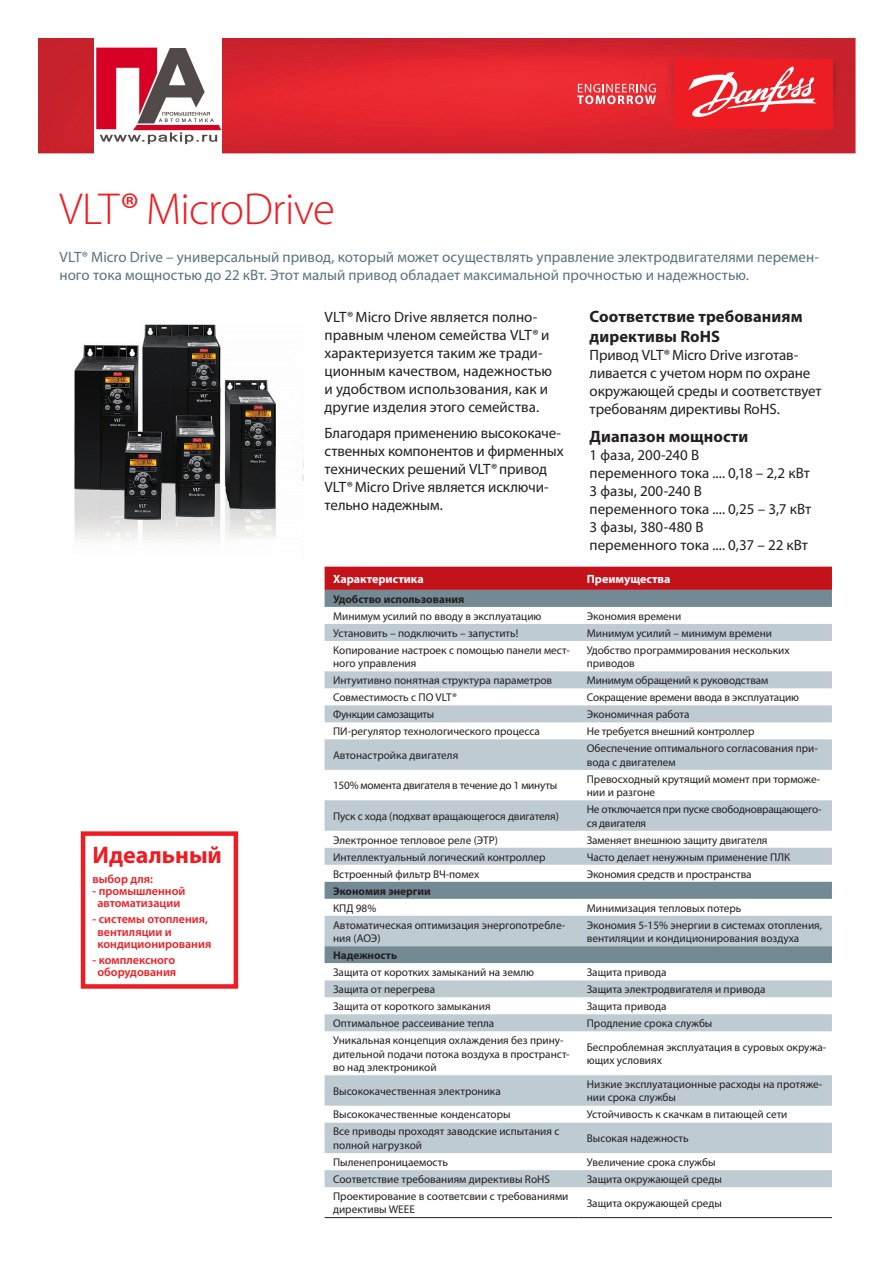
<style>
.page{position:relative;width:893px;height:1263px;background:#fff}
.page>*{position:absolute;margin:0;border:0;box-sizing:border-box;transform-origin:0 0}
.t1{font:300 45px "Myriad Pro";letter-spacing:-.015em;color:#ee1d23}
.t2{font:700 24px "Myriad Pro";color:#ee1d23}
.t3{font:700 16.5px/19.8px "Myriad Pro";letter-spacing:.005em;color:#231f20}
.t4{font:15px/18px "Myriad Pro";letter-spacing:-.005em;color:#231f20}
.t5{font:15px/18px "Myriad Pro";color:#557482}
.t6{font:600 12px/12px "Myriad Pro";color:#ee1d23;text-align:center}
.t7{font:700 12px "Myriad Pro";color:#fff}
.t8{font:11.25px/13.5px "Myriad Pro";color:#231f20}
.t9{font:11.25px/13.5px "Myriad Pro";letter-spacing:-.02em;color:#231f20}
.t10{font:700 11.25px "Myriad Pro";color:#231f20}
.t11{font:11.25px "Myriad Pro";letter-spacing:-.03em;color:#231f20}
.s1{font-weight:400;font-style:italic}
.s2{font-style:italic}
</style>
<div class="page">
<img style="left:38px;top:38px;width:817px;height:116px">
<div style="left:674px;top:60px;width:158px;height:69px;background:#ee1d23"></div>
<svg style="left:688px;top:66px;width:128px;height:51px"></svg>
<svg style="left:577px;top:84px;width:79px;height:20px"></svg>
<svg style="left:325px;top:567px;width:507px;height:40px;background:#a1454f"></svg>
<div style="left:325px;top:624px;width:507px;height:17px;background:#bfcbd3"></div>
<svg style="left:325px;top:671px;width:507px;height:516px;fill:#bfcbd3"></svg>
<svg style="left:325px;top:882px;width:507px;height:98px"></svg>
<hr style="left:325px;top:1217px;width:253px;height:1px;background:#231f20">
<hr style="left:578px;top:1217px;width:254px;height:1px;background:#231f20">
<div style="left:81px;top:831px;width:157px;height:158px;border:4px solid #ee1d23"></div>
<img style="left:74px;top:324px;width:229px;height:217px">
<img style="left:94px;top:39px;width:128px;height:115px">
<h1 class="t1" style="left:60px;top:184px;width:277px">VLT<span class="s1">®</span> MicroDrive</h1>
<h3 class="t5" style="left:60px;top:248px;width:761px">VLT® Micro Drive – универсальный привод, который может осуществлять управление электродвигателями перемен&shy;ного тока мощностью до 22 кВт. Этот малый привод обладает максимальной прочностью и надежностью.</h3>
<h3 class="t4" style="left:325px;top:307px;width:229px">VLT<span class="s2">®</span> Micro Drive является полно&shy;правным членом семейства VLT<span class="s2">®</span> и характеризуется таким же тради&shy;ционным качеством, надежностью и удобством использования, как и другие изделия этого семейства.</h3>
<h3 class="t4" style="left:325px;top:424px;width:241px">Благодаря применению высококаче&shy;ственных компонентов и фирменных технических решений VLT<span class="s2">®</span> привод<br>VLT<span class="s2">®</span> Micro Drive является исключи&shy;тельно надежным.</h3>
<h3 class="t3" style="left:590px;top:306px;width:214px">Соответствие требованиям директивы RoHS</h3>
<h3 class="t4" style="left:590px;top:345px;width:234px">Привод VLT<span class="s2">®</span> Micro Drive изготав&shy;ливается с учетом норм по охране окружающей среды и соответствует требованям директивы RoHS.</h3>
<h3 class="t3" style="left:590px;top:426px;width:160px">Диапазон мощности</h3>
<h3 class="t4" style="left:590px;top:446px;width:223px">1 фаза, 200-240 В<br>переменного тока .... 0,18 – 2,2 кВт<br>3 фазы, 200-240 В<br>переменного тока .... 0,25 – 3,7 кВт<br>3 фазы, 380-480 В<br>переменного тока .... 0,37 – 22 кВт</h3>
<h2 class="t2" style="left:93px;top:839px;width:131px">Идеальный</h2>
<p class="t6" style="left:93px;top:873px;width:62px">выбор для:</p>
<p class="t6" style="left:93px;top:885px;width:94px">- промышленной автоматизации</p>
<p class="t6" style="left:98px;top:913px;width:115px;text-align:left;text-indent:-5px">- системы отопления, вентиляции и кондиционирования</p>
<p class="t6" style="left:93px;top:953px;width:85px">- комплексного оборудования</p>
<p class="t7" style="left:333px;top:571px;width:92px">Характеристика</p>
<p class="t7" style="left:587px;top:571px;width:85px">Преимущества</p>
<p class="t10" style="left:333px;top:591px;width:133px">Удобство использования</p>
<p class="t8" style="left:333px;top:609px;width:210px">Минимум усилий по вводу в эксплуатацию</p>
<p class="t8" style="left:587px;top:609px;width:96px">Экономия времени</p>
<p class="t8" style="left:333px;top:626px;width:187px">Установить – подключить – запустить!</p>
<p class="t8" style="left:587px;top:626px;width:187px">Минимум усилий – минимум времени</p>
<p class="t8" style="left:333px;top:643px;width:238px">Копирование настроек с помощью панели мест&shy;ного управления</p>
<p class="t8" style="left:587px;top:643px;width:204px">Удобство программирования нескольких приводов</p>
<p class="t8" style="left:333px;top:673px;width:221px">Интуитивно понятная структура параметров</p>
<p class="t8" style="left:587px;top:673px;width:183px">Минимум обращений к руководствам</p>
<p class="t8" style="left:333px;top:690px;width:125px">Совместимость с ПО VLT<span class="s2">®</span></p>
<p class="t8" style="left:587px;top:690px;width:214px">Сокращение времени ввода в эксплуатацию</p>
<p class="t11" style="left:333px;top:707px;width:103px">Функции самозащиты</p>
<p class="t8" style="left:587px;top:707px;width:104px">Экономичная работа</p>
<p class="t8" style="left:333px;top:724px;width:208px">ПИ-регулятор технологического процесса</p>
<p class="t8" style="left:587px;top:724px;width:169px">Не требуется внешний контроллер</p>
<p class="t8" style="left:333px;top:748px;width:127px">Автонастройка двигателя</p>
<p class="t8" style="left:587px;top:741px;width:233px">Обеспечение оптимального согласования при&shy;вода с двигателем</p>
<p class="t9" style="left:333px;top:779px;width:226px">150% момента двигателя в течение до 1 минуты</p>
<p class="t8" style="left:587px;top:772px;width:235px">Превосходный крутящий момент при торможе&shy;нии и разгоне</p>
<p class="t8" style="left:333px;top:809px;width:227px">Пуск с хода (подхват вращающегося двигателя)</p>
<p class="t9" style="left:587px;top:802px;width:236px">Не отключается при пуске свободновращающего&shy;ся двигателя</p>
<p class="t8" style="left:333px;top:833px;width:166px">Электронное тепловое реле (ЭТР)</p>
<p class="t8" style="left:587px;top:833px;width:182px">Заменяет внешнюю защиту двигателя</p>
<p class="t8" style="left:333px;top:850px;width:214px">Интеллектуальный логический контроллер</p>
<p class="t8" style="left:587px;top:850px;width:205px">Часто делает ненужным применение ПЛК</p>
<p class="t8" style="left:333px;top:867px;width:148px">Встроенный фильтр ВЧ-помех</p>
<p class="t8" style="left:587px;top:867px;width:166px">Экономия средств и пространства</p>
<p class="t10" style="left:333px;top:883px;width:99px">Экономия энергии</p>
<p class="t8" style="left:333px;top:901px;width:45px">КПД 98%</p>
<p class="t8" style="left:587px;top:901px;width:156px">Минимизация тепловых потерь</p>
<p class="t8" style="left:333px;top:918px;width:233px">Автоматическая оптимизация энергопотребле&shy;ния (АОЭ)</p>
<p class="t8" style="left:587px;top:918px;width:237px">Экономия 5-15% энергии в системах отопления, вентиляции и кондиционирования воздуха</p>
<p class="t10" style="left:333px;top:948px;width:66px">Надежность</p>
<p class="t8" style="left:333px;top:965px;width:202px">Защита от коротких замыканий на землю</p>
<p class="t8" style="left:587px;top:965px;width:81px">Защита привода</p>
<p class="t8" style="left:333px;top:982px;width:104px">Защита от перегрева</p>
<p class="t8" style="left:587px;top:982px;width:180px">Защита электродвигателя и привода</p>
<p class="t8" style="left:333px;top:999px;width:159px">Защита от короткого замыкания</p>
<p class="t8" style="left:587px;top:999px;width:81px">Защита привода</p>
<p class="t8" style="left:333px;top:1016px;width:163px">Оптимальное рассеивание тепла</p>
<p class="t8" style="left:587px;top:1016px;width:127px">Продление срока службы</p>
<p class="t8" style="left:333px;top:1033px;width:238px">Уникальная концепция охлаждения без прину&shy;дительной подачи потока воздуха в пространст&shy;во над электроникой</p>
<p class="t8" style="left:587px;top:1040px;width:241px">Беспроблемная эксплуатация в суровых окружа&shy;ющих условиях</p>
<p class="t8" style="left:333px;top:1084px;width:169px">Высококачественная электроника</p>
<p class="t8" style="left:587px;top:1077px;width:237px">Низкие эксплуатационные расходы на протяже&shy;нии срока службы</p>
<p class="t8" style="left:333px;top:1108px;width:179px">Высококачественные конденсаторы</p>
<p class="t8" style="left:587px;top:1108px;width:202px">Устойчивость к скачкам в питающей сети</p>
<p class="t8" style="left:333px;top:1125px;width:228px">Все приводы проходят заводские испытания с полной нагрузкой</p>
<p class="t8" style="left:587px;top:1131px;width:104px">Высокая надежность</p>
<p class="t8" style="left:333px;top:1155px;width:116px">Пыленепроницаемость</p>
<p class="t8" style="left:587px;top:1155px;width:130px">Увеличение срока службы</p>
<p class="t8" style="left:333px;top:1172px;width:219px">Соответствие требованиям директивы RoHS</p>
<p class="t8" style="left:587px;top:1172px;width:137px">Защита окружающей среды</p>
<p class="t8" style="left:333px;top:1189px;width:237px">Проектирование в соответсвии с требованиями директивы WEEE</p>
<p class="t8" style="left:587px;top:1196px;width:137px">Защита окружающей среды</p>
</div>
